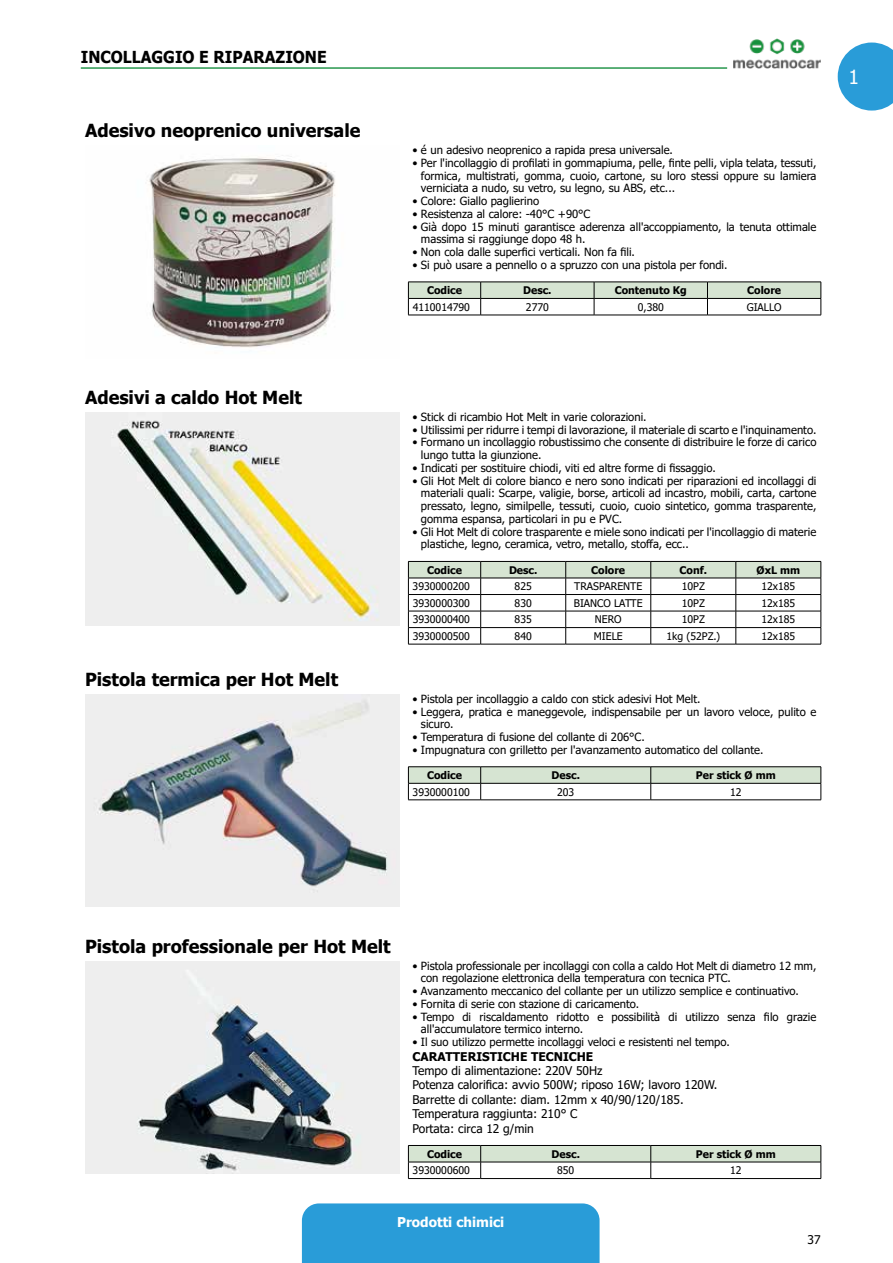
<style>
.page{position:relative;width:893px;height:1263px;background:#fff}
.page>*{position:absolute;margin:0;border:0;box-sizing:border-box;transform-origin:0 0}
.t1{font:19.5px "Tahoma";color:#fff}
.t2{font:700 18px "Tahoma";color:#000}
.t3{font:700 16.5px "Tahoma";color:#000;scale:.95 1}
.t4{font:700 13.5px "Tahoma";color:#fff}
.t5{font:12px/14.4px "Tahoma";color:#000}
.t6{font:700 12px "Tahoma";color:#000}
.t7{font:11.25px/12.8px "Tahoma";color:#000}
.t8{font:10.5px "Tahoma";color:#000}
.t9{font:700 10.5px "Tahoma";color:#000}
</style>
<div class="page">
<div style="left:302px;top:1203px;width:298px;height:60px;background:#299cd8"></div>
<svg style="left:838px;top:43px;width:55px;height:68px;background:#4aabde"></svg>
<img style="left:733px;top:38px;width:88px;height:31px">
<hr style="left:81px;top:67px;width:646px;height:2px;background:#28974e">
<img style="left:149px;top:155px;width:186px;height:193px">
<svg style="left:408px;top:282px;width:414px;height:33px"></svg>
<hr style="left:408px;top:315px;width:73px;height:1px;background:#000">
<hr style="left:481px;top:315px;width:113px;height:1px;background:#000">
<hr style="left:594px;top:315px;width:113px;height:1px;background:#000">
<hr style="left:707px;top:315px;width:114px;height:1px;background:#000">
<img style="left:85px;top:412px;width:314px;height:213px">
<svg style="left:408px;top:561px;width:414px;height:83px"></svg>
<hr style="left:408px;top:644px;width:73px;height:1px;background:#000">
<hr style="left:481px;top:644px;width:85px;height:1px;background:#000">
<hr style="left:566px;top:644px;width:85px;height:1px;background:#000">
<hr style="left:651px;top:644px;width:85px;height:1px;background:#000">
<hr style="left:736px;top:644px;width:85px;height:1px;background:#000">
<img style="left:85px;top:694px;width:314px;height:213px">
<hr style="left:408px;top:766px;width:73px;height:1px;background:#000">
<hr style="left:481px;top:766px;width:170px;height:1px;background:#000">
<hr style="left:651px;top:766px;width:170px;height:1px;background:#000">
<svg style="left:408px;top:767px;width:414px;height:33px"></svg>
<hr style="left:408px;top:799px;width:73px;height:1px;background:#000">
<hr style="left:481px;top:799px;width:170px;height:1px;background:#000">
<hr style="left:651px;top:799px;width:170px;height:1px;background:#000">
<img style="left:85px;top:961px;width:314px;height:212px">
<svg style="left:408px;top:1145px;width:414px;height:33px"></svg>
<hr style="left:408px;top:1178px;width:73px;height:1px;background:#000">
<hr style="left:481px;top:1178px;width:170px;height:1px;background:#000">
<hr style="left:651px;top:1178px;width:170px;height:1px;background:#000">
<h3 class="t3" style="left:81px;top:45px;width:56px">Incollagg</h3>
<h3 class="t3" style="left:175px;top:45px;width:161px">io e riparazione</h3>
<h2 class="t2" style="left:85px;top:118px;width:277px">Adesivo neoprenico universale</h2>
<h2 class="t2" style="left:85px;top:385px;width:218px">Adesivi a caldo Hot Melt</h2>
<h2 class="t2" style="left:85px;top:666px;width:255px">Pistola termica per Hot Melt</h2>
<p class="t7" style="left:412px;top:144px;width:262px">• é un adesivo neoprenico a rapida presa universale.</p>
<p class="t7" style="left:421px;top:157px;width:397px;text-align:justify;text-indent:-9px">• Per l'incollaggio di profilati in gommapiuma, pelle, finte pelli, vipla telata, tessuti, formica, multistrati, gomma, cuoio, cartone, su loro stessi oppure su lamiera verniciata a nudo, su vetro, su legno, su ABS, etc...</p>
<p class="t7" style="left:412px;top:195px;width:128px">• Colore: Giallo paglierino</p>
<p class="t7" style="left:412px;top:208px;width:179px">• Resistenza al calore: -40°C +90°C</p>
<p class="t7" style="left:421px;top:221px;width:397px;text-indent:-9px">• Già dopo 15 minuti garantisce aderenza all'accoppiamento, la tenuta ottimale massima si raggiunge dopo 48 h.</p>
<p class="t7" style="left:412px;top:246px;width:224px">• Non cola dalle superfici verticali. Non fa fili.</p>
<p class="t7" style="left:412px;top:259px;width:317px">• Si può usare a pennello o a spruzzo con una pistola per fondi.</p>
<p class="t9" style="left:427px;top:283px;width:37px">Codice</p>
<p class="t9" style="left:523px;top:283px;width:30px">Desc.</p>
<p class="t9" style="left:615px;top:283px;width:74px">Contenuto Kg</p>
<p class="t9" style="left:747px;top:283px;width:35px">Colore</p>
<p class="t8" style="left:413px;top:300px;width:59px">4110014790</p>
<p class="t8" style="left:526px;top:300px;width:24px">2770</p>
<p class="t8" style="left:638px;top:300px;width:28px">0,380</p>
<p class="t8" style="left:747px;top:300px;width:37px">GIALLO</p>
<h1 class="t1" style="left:848px;top:64px;width:12px">1</h1>
<p class="t7" style="left:412px;top:411px;width:236px">• Stick di ricambio Hot Melt in varie colorazioni.</p>
<p class="t7" style="left:412px;top:424px;width:405px">• Utilissimi per ridurre i tempi di lavorazione, il materiale di scarto e l'inquinamento.</p>
<p class="t7" style="left:421px;top:437px;width:397px;text-indent:-8px">• Formano un incollaggio robustissimo che consente di distribuire le forze di carico lungo tutta la giunzione.</p>
<p class="t7" style="left:412px;top:462px;width:305px">• Indicati per sostituire chiodi, viti ed altre forme di fissaggio.</p>
<p class="t7" style="left:421px;top:475px;width:397px;text-align:justify;text-indent:-9px">• Gli Hot Melt di colore bianco e nero sono indicati per riparazioni ed incollaggi di materiali quali: Scarpe, valigie, borse, articoli ad incastro, mobili, carta, cartone pressato, legno, similpelle, tessuti, cuoio, cuoio sintetico, gomma trasparente, gomma espansa, particolari in pu e PVC.</p>
<p class="t7" style="left:421px;top:526px;width:397px;text-indent:-9px">• Gli Hot Melt di colore trasparente e miele sono indicati per l'incollaggio di materie plastiche, legno, ceramica, vetro, metallo, stoffa, ecc..</p>
<p class="t9" style="left:427px;top:562px;width:37px">Codice</p>
<p class="t9" style="left:509px;top:562px;width:30px">Desc.</p>
<p class="t9" style="left:591px;top:562px;width:35px">Colore</p>
<p class="t9" style="left:680px;top:562px;width:29px">Conf.</p>
<p class="t9" style="left:757px;top:562px;width:45px">ØxL mm</p>
<p class="t8" style="left:413px;top:579px;width:59px">3930000200</p>
<p class="t8" style="left:515px;top:579px;width:19px">825</p>
<p class="t8" style="left:574px;top:579px;width:70px">TRASPARENTE</p>
<p class="t8" style="left:682px;top:579px;width:25px">10PZ</p>
<p class="t8" style="left:761px;top:579px;width:35px">12x185</p>
<p class="t8" style="left:413px;top:596px;width:59px">3930000300</p>
<p class="t8" style="left:515px;top:596px;width:19px">830</p>
<p class="t8" style="left:574px;top:596px;width:70px">BIANCO LATTE</p>
<p class="t8" style="left:682px;top:596px;width:25px">10PZ</p>
<p class="t8" style="left:761px;top:596px;width:35px">12x185</p>
<p class="t8" style="left:413px;top:612px;width:59px">3930000400</p>
<p class="t8" style="left:515px;top:612px;width:19px">835</p>
<p class="t8" style="left:595px;top:612px;width:28px">NERO</p>
<p class="t8" style="left:682px;top:612px;width:25px">10PZ</p>
<p class="t8" style="left:761px;top:612px;width:35px">12x185</p>
<p class="t8" style="left:413px;top:629px;width:59px">3930000500</p>
<p class="t8" style="left:515px;top:629px;width:19px">840</p>
<p class="t8" style="left:594px;top:629px;width:31px">MIELE</p>
<p class="t8" style="left:666px;top:629px;width:55px">1kg (52PZ.)</p>
<p class="t8" style="left:761px;top:629px;width:35px">12x185</p>
<p class="t7" style="left:412px;top:693px;width:290px">• Pistola per incollaggio a caldo con stick adesivi Hot Melt.</p>
<p class="t7" style="left:421px;top:706px;width:397px;text-indent:-9px">• Leggera, pratica e maneggevole, indispensabile per un lavoro veloce, pulito e sicuro.</p>
<p class="t7" style="left:412px;top:731px;width:234px">• Temperatura di fusione del collante di 206°C.</p>
<p class="t7" style="left:412px;top:744px;width:352px">• Impugnatura con grilletto per l'avanzamento automatico del collante.</p>
<p class="t9" style="left:427px;top:768px;width:37px">Codice</p>
<p class="t9" style="left:551px;top:768px;width:30px">Desc.</p>
<p class="t9" style="left:696px;top:768px;width:81px">Per stick Ø mm</p>
<p class="t8" style="left:413px;top:785px;width:59px">3930000100</p>
<p class="t8" style="left:557px;top:785px;width:19px">203</p>
<p class="t8" style="left:730px;top:785px;width:13px">12</p>
<h2 class="t2" style="left:85px;top:933px;width:307px">Pistola professionale per Hot Melt</h2>
<p class="t7" style="left:421px;top:960px;width:397px;text-indent:-9px">• Pistola professionale per incollaggi con colla a caldo Hot Melt di diametro 12 mm, con regolazione elettronica della temperatura con tecnica PTC.</p>
<p class="t7" style="left:412px;top:985px;width:388px">• Avanzamento meccanico del collante per un utilizzo semplice e continuativo.</p>
<p class="t7" style="left:412px;top:998px;width:228px">• Fornita di serie con stazione di caricamento.</p>
<p class="t7" style="left:421px;top:1011px;width:397px;text-indent:-9px">• Tempo di riscaldamento ridotto e possibilità di utilizzo senza filo grazie all'accumulatore termico interno.</p>
<p class="t7" style="left:412px;top:1036px;width:319px">• Il suo utilizzo permette incollaggi veloci e resistenti nel tempo.</p>
<p class="t6" style="left:412px;top:1048px;width:56px">CARATTERI</p>
<p class="t6" style="left:482px;top:1048px;width:111px">STICHE TECNICHE</p>
<p class="t5" style="left:412px;top:1064px;width:306px">Tempo di alimentazione: 220V 50Hz<br>Potenza calorifica: avvio 500W; riposo 16W; lavoro 120W.<br>Barrette di collante: diam. 12mm x 40/90/120/185.<br>Temperatura raggiunta: 210° C<br>Portata: circa 12 g/min</p>
<p class="t9" style="left:427px;top:1146px;width:37px">Codice</p>
<p class="t9" style="left:551px;top:1146px;width:30px">Desc.</p>
<p class="t9" style="left:696px;top:1146px;width:81px">Per stick Ø mm</p>
<p class="t8" style="left:413px;top:1163px;width:59px">3930000600</p>
<p class="t8" style="left:557px;top:1163px;width:19px">850</p>
<p class="t8" style="left:730px;top:1163px;width:13px">12</p>
<p class="t4" style="left:397px;top:1212px;width:109px">Prodotti chimici</p>
<p class="t5" style="left:808px;top:1233px;width:15px">37</p>
</div>
